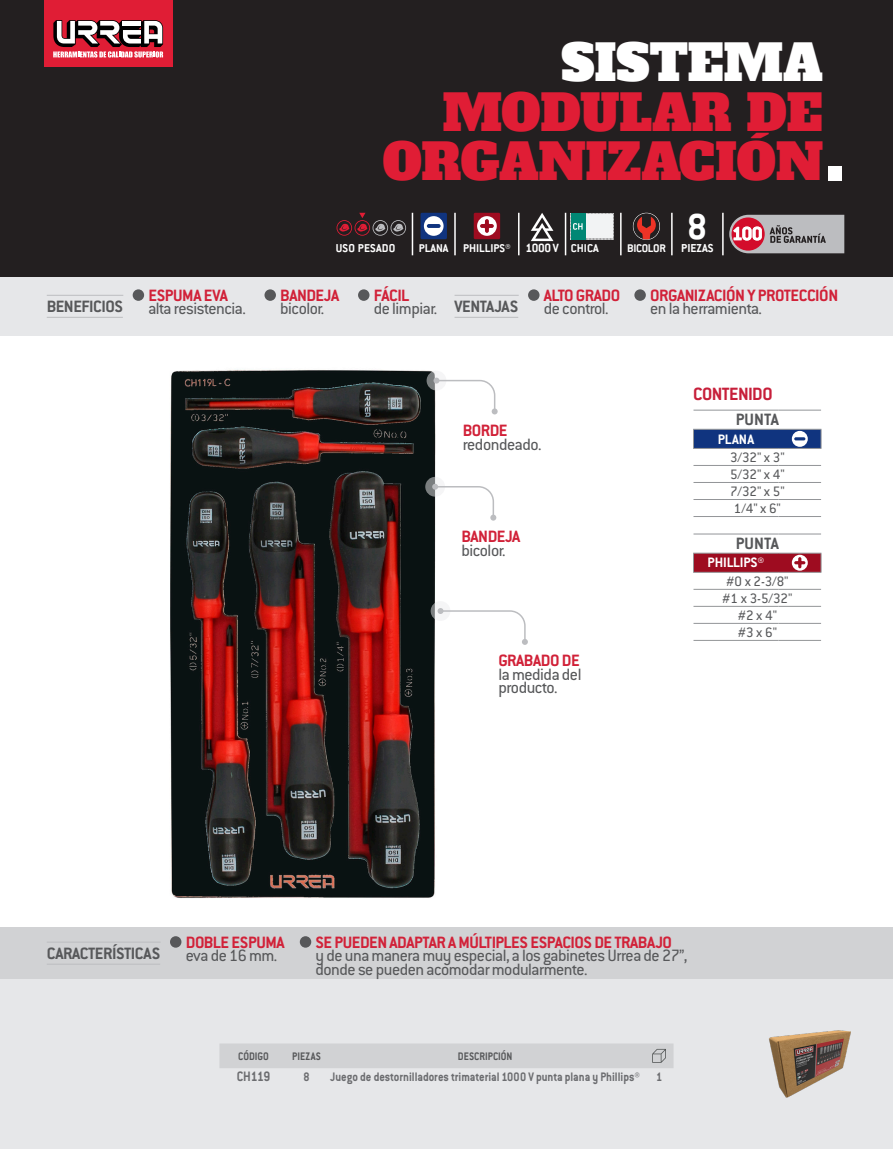
<style>
.page{position:relative;width:893px;height:1149px;background:#fff}
.page>*{position:absolute;margin:0;border:0;box-sizing:border-box;transform-origin:0 0}
.t1{font:87px "Alfa Slab One";color:#fff}
.titulo_inferior_rojo{font:49.5px "Alfa Slab One";letter-spacing:-.005em;color:#e01d35}
.titulo_superio_blanc{font:49.5px "Alfa Slab One";letter-spacing:-.005em;color:#fff}
.t2{font:700 39.75px "Conduit ITC";color:#fff}
.Caracteristica_rojo{font:700 19.5px "Conduit ITC Std";letter-spacing:-.025em;color:#c71f3a}
.Texto_gris{font:18px/13.5px "Conduit ITC Std";letter-spacing:-.025em;color:#57585a}
.Bullet_Rojo_-_Urrea{font:700 18px "Conduit ITC Std";letter-spacing:-.025em;color:#d12138}
.Ventajas_Beneficios{font:700 18px "Conduit ITC Std";letter-spacing:-.025em;color:#57585a}
.Bullet_Rojo{font:700 18px "Conduit ITC Std";letter-spacing:-.025em;color:#d12138}
.Descripción{font:700 18px "Conduit ITC Std";color:#57585a}
.Info{font:15px "Conduit ITC Std";color:#57585a}
.Titulo_Blanco{font:700 15px "Conduit ITC Std";letter-spacing:-.01em;color:#fff}
.Código{font:700 15px "Conduit ITC Std";letter-spacing:-.02em;color:#6c6d70;scale:.9 1}
.Descripcion_caracter{font:700 13.5px "Conduit ITC Std";color:#6c6d70;scale:.9 1}
.t3{font:700 13.2px "Conduit ITC";color:#fff}
.t4{font:700 12.75px "Conduit ITC";color:#fff}
.t5{font:700 12.6px "Conduit ITC";letter-spacing:.02em;color:#fff}
.t6{font:700 12.45px "Conduit ITC";color:#fff}
.t7{font:700 12.3px "Conduit ITC";letter-spacing:-.025em;color:#fff}
.titulo_tabla{font:700 12px "Conduit ITC Std";color:#57585a;scale:.9 1}
</style>
<div class="page">
<div style="left:0;top:935px;width:893px;height:213px;background:#e6e7e9"></div>
<div style="left:0;top:276px;width:893px;height:60px;background:#e6e7e9"></div>
<div style="left:0;top:0;width:893px;height:276px;background:#231f20"></div>
<div style="left:44px;top:0;width:128px;height:67px;background:#e01d35"></div>
<svg style="left:53px;top:20px;width:110px;height:38px"></svg>
<div style="left:0;top:927px;width:893px;height:51px;background:#d1d2d4"></div>
<img style="left:170px;top:369px;width:266px;height:529px">
<hr style="left:412px;top:213px;width:1px;height:42px;background:#fff">
<hr style="left:454px;top:213px;width:2px;height:42px;background:#fff">
<hr style="left:518px;top:213px;width:1px;height:42px;background:#fff">
<hr style="left:565px;top:213px;width:1px;height:42px;background:#fff">
<hr style="left:620px;top:213px;width:2px;height:42px;background:#fff">
<hr style="left:671px;top:213px;width:2px;height:42px;background:#fff">
<hr style="left:722px;top:213px;width:2px;height:42px;background:#fff">
<svg style="left:337px;top:213px;width:69px;height:22px"></svg>
<div style="left:421px;top:213px;width:26px;height:26px;background:#10347f;border-radius:2px"></div>
<svg style="left:424px;top:216px;width:20px;height:20px"></svg>
<div style="left:474px;top:213px;width:26px;height:26px;background:#9e0c20;border-radius:2px"></div>
<svg style="left:477px;top:216px;width:20px;height:20px"></svg>
<svg style="left:531px;top:213px;width:22px;height:28px"></svg>
<svg style="left:571px;top:213px;width:43px;height:27px"></svg>
<div style="left:633px;top:213px;width:27px;height:27px;border:1px solid #fff;border-radius:50%"></div>
<svg style="left:633px;top:213px;width:26px;height:26px"></svg>
<svg style="left:637px;top:217px;width:19px;height:22px"></svg>
<svg style="left:729px;top:215px;width:115px;height:38px;background:#b2979e"></svg>
<hr style="left:455px;top:295px;width:64px;height:1px;background:#bcbdc0">
<hr style="left:455px;top:317px;width:63px;height:1px;background:#bcbdc0">
<hr style="left:47px;top:295px;width:76px;height:1px;background:#bcbdc0">
<hr style="left:47px;top:317px;width:76px;height:1px;background:#bcbdc0">
<div style="left:133px;top:289px;width:11px;height:12px;background:#57585a;border-radius:50%"></div>
<div style="left:264px;top:289px;width:12px;height:12px;background:#57585a;border-radius:50%"></div>
<div style="left:358px;top:289px;width:11px;height:12px;background:#57585a;border-radius:50%"></div>
<div style="left:528px;top:289px;width:11px;height:12px;background:#57585a;border-radius:50%"></div>
<div style="left:634px;top:289px;width:12px;height:12px;background:#57585a;border-radius:50%"></div>
<div style="left:219px;top:1043px;width:454px;height:24px;background:#d1d2d4"></div>
<hr style="left:47px;top:941px;width:114px;height:1px;background:#bcbdc0">
<hr style="left:47px;top:963px;width:113px;height:1px;background:#bcbdc0">
<div style="left:170px;top:935px;width:11px;height:12px;background:#57585a;border-radius:50%"></div>
<div style="left:300px;top:935px;width:11px;height:12px;background:#57585a;border-radius:50%"></div>
<svg style="left:425px;top:476px;width:20px;height:20px"></svg>
<svg style="left:427px;top:370px;width:19px;height:20px"></svg>
<svg style="left:431px;top:601px;width:19px;height:19px"></svg>
<svg style="left:432px;top:483px;width:64px;height:37px"></svg>
<svg style="left:433px;top:377px;width:65px;height:37px"></svg>
<svg style="left:438px;top:608px;width:90px;height:36px"></svg>
<hr style="left:693px;top:448px;width:85px;height:1px;background:#939598">
<hr style="left:778px;top:448px;width:43px;height:1px;background:#939598">
<hr style="left:693px;top:465px;width:85px;height:1px;background:#939598">
<hr style="left:778px;top:465px;width:43px;height:1px;background:#939598">
<hr style="left:693px;top:482px;width:85px;height:1px;background:#939598">
<hr style="left:778px;top:482px;width:43px;height:1px;background:#939598">
<hr style="left:693px;top:499px;width:85px;height:1px;background:#939598">
<hr style="left:778px;top:499px;width:43px;height:1px;background:#939598">
<hr style="left:693px;top:516px;width:85px;height:1px;background:#939598">
<hr style="left:778px;top:516px;width:43px;height:1px;background:#939598">
<hr style="left:693px;top:409px;width:85px;height:1px;background:#939598">
<hr style="left:778px;top:409px;width:43px;height:1px;background:#939598">
<svg style="left:693px;top:429px;width:129px;height:19px;background:#294889"></svg>
<hr style="left:693px;top:588px;width:85px;height:1px;background:#939598">
<hr style="left:778px;top:588px;width:43px;height:1px;background:#939598">
<hr style="left:693px;top:605px;width:85px;height:1px;background:#939598">
<hr style="left:778px;top:605px;width:43px;height:1px;background:#939598">
<hr style="left:693px;top:552px;width:85px;height:1px;background:#939598">
<hr style="left:778px;top:552px;width:43px;height:1px;background:#939598">
<hr style="left:693px;top:622px;width:85px;height:1px;background:#939598">
<hr style="left:778px;top:622px;width:43px;height:1px;background:#939598">
<hr style="left:693px;top:639px;width:85px;height:1px;background:#939598">
<hr style="left:778px;top:639px;width:43px;height:1px;background:#939598">
<hr style="left:693px;top:533px;width:85px;height:1px;background:#939598">
<hr style="left:778px;top:533px;width:43px;height:1px;background:#939598">
<svg style="left:693px;top:553px;width:129px;height:19px;background:#a32335"></svg>
<img style="left:769px;top:1030px;width:81px;height:68px">
<p class="titulo_superio_blanc" style="left:561px;top:30px;width:264px">SISTEMA</p>
<p class="titulo_inferior_rojo" style="left:442px;top:79px;width:382px">MODULAR DE</p>
<p class="titulo_inferior_rojo" style="left:383px;top:129px;width:442px">ORGANIZACIÓN</p>
<p class="t1" style="left:825px;top:90px;width:23px">.</p>
<p class="t5" style="left:336px;top:241px;width:61px">USO PESADO</p>
<p class="t6" style="left:419px;top:241px;width:31px">PLANA</p>
<p class="t6" style="left:463px;top:241px;width:49px">PHILLIPS®</p>
<p class="t3" style="left:525px;top:240px;width:35px">1000 V</p>
<p class="t6" style="left:571px;top:241px;width:29px">CHICA</p>
<p class="t7" style="left:627px;top:241px;width:40px">BICOLOR</p>
<p class="t2" style="left:687px;top:203px;width:22px">8</p>
<p class="t4" style="left:681px;top:241px;width:34px">PIEZAS</p>
<p class="Bullet_Rojo_-_Urrea" style="left:374px;top:284px;width:37px">FÁCIL</p>
<p class="Texto_gris" style="left:374px;top:301px;width:65px">de limpiar.</p>
<p class="Bullet_Rojo_-_Urrea" style="left:148px;top:284px;width:81px">ESPUMA EVA</p>
<p class="Texto_gris" style="left:148px;top:301px;width:99px">alta resistencia.</p>
<p class="Bullet_Rojo_-_Urrea" style="left:280px;top:284px;width:60px">BANDEJA</p>
<p class="Texto_gris" style="left:280px;top:301px;width:46px">bicolor.</p>
<p class="Ventajas_Beneficios" style="left:47px;top:295px;width:78px">BENEFICIOS</p>
<p class="Ventajas_Beneficios" style="left:455px;top:295px;width:65px">VENTAJAS</p>
<p class="Bullet_Rojo_-_Urrea" style="left:544px;top:284px;width:78px">ALTO GRADO</p>
<p class="Texto_gris" style="left:544px;top:301px;width:66px">de control.</p>
<p class="Bullet_Rojo" style="left:463px;top:419px;width:46px">BORDE</p>
<p class="Texto_gris" style="left:463px;top:436px;width:80px">redondeado.</p>
<p class="Bullet_Rojo" style="left:461px;top:525px;width:60px">BANDEJA</p>
<p class="Texto_gris" style="left:461px;top:542px;width:46px">bicolor.</p>
<p class="Bullet_Rojo" style="left:498px;top:649px;width:83px">GRABADO DE</p>
<p class="Texto_gris" style="left:498px;top:667px;width:85px">la medida del</p>
<p class="Texto_gris" style="left:498px;top:680px;width:61px">producto.</p>
<p class="Bullet_Rojo_-_Urrea" style="left:650px;top:284px;width:190px">ORGANIZACIÓN Y PROTECCIÓN</p>
<p class="Texto_gris" style="left:650px;top:301px;width:113px">en la herramienta.</p>
<p class="Caracteristica_rojo" style="left:693px;top:381px;width:81px">CONTENIDO</p>
<p class="Descripción" style="left:736px;top:409px;width:45px">PUNTA</p>
<p class="Titulo_Blanco" style="left:718px;top:429px;width:38px">PLANA</p>
<p class="Info" style="left:730px;top:448px;width:56px">3/32" x 3"</p>
<p class="Info" style="left:730px;top:465px;width:56px">5/32" x 4"</p>
<p class="Info" style="left:730px;top:482px;width:56px">7/32" x 5"</p>
<p class="Info" style="left:734px;top:499px;width:48px">1/4" x 6"</p>
<p class="Descripción" style="left:736px;top:532px;width:45px">PUNTA</p>
<p class="Titulo_Blanco" style="left:707px;top:553px;width:58px">PHILLIPS®</p>
<p class="Info" style="left:726px;top:571px;width:64px">#0 x 2-3/8"</p>
<p class="Info" style="left:722px;top:588px;width:71px">#1 x 3-5/32"</p>
<p class="Info" style="left:738px;top:605px;width:41px">#2 x 4"</p>
<p class="Info" style="left:738px;top:622px;width:41px">#3 x 6"</p>
<p class="Ventajas_Beneficios" style="left:47px;top:942px;width:115px">CARACTERÍSTICAS</p>
<p class="Bullet_Rojo_-_Urrea" style="left:186px;top:930px;width:100px">DOBLE ESPUMA</p>
<p class="Texto_gris" style="left:186px;top:947px;width:93px">eva de 16 mm.</p>
<p class="Bullet_Rojo_-_Urrea" style="left:315px;top:930px;width:358px">SE PUEDEN ADAPTAR A MÚLTIPLES ESPACIOS DE TRABAJO</p>
<p class="Texto_gris" style="left:315px;top:947px;width:374px">y de una manera muy especial, a los gabinetes Urrea de 27”, donde se pueden acomodar modularmente.</p>
<p class="titulo_tabla" style="left:238px;top:1048px;width:35px">CÓDIGO</p>
<p class="titulo_tabla" style="left:292px;top:1048px;width:33px">PIEZAS</p>
<p class="titulo_tabla" style="left:458px;top:1048px;width:62px">DESCRIPCIÓN</p>
<p class="Código" style="left:237px;top:1066px;width:39px">CH119</p>
<p class="Descripcion_caracter" style="left:304px;top:1067px;width:8px">8</p>
<p class="Descripcion_caracter" style="left:330px;top:1067px;width:346px">Juego de destornilladores trimaterial 1000 V punta plana y Phillips®</p>
<p class="Descripcion_caracter" style="left:656px;top:1067px;width:8px">1</p>
</div>
